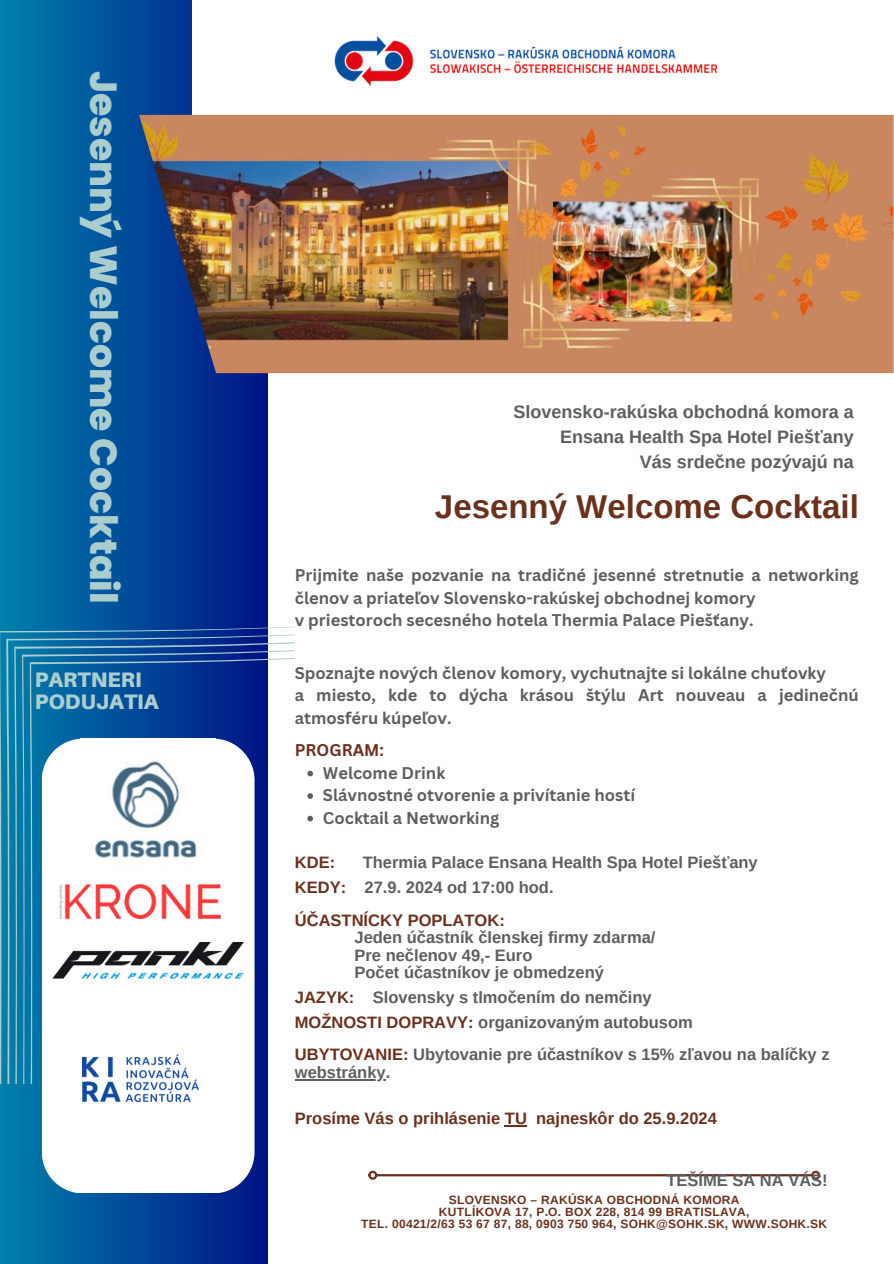
<style>
.page{position:relative;width:894px;height:1264px;background:#fff}
.page>*{position:absolute;margin:0;border:0;box-sizing:border-box;transform-origin:0 0}
.t1{font:800 37.8px "Poppins";color:#abcdcd}
.t2{font:700 33px "Arimo";color:#6b311c}
.t3{font:900 21px/22.5px "Aileron";color:#abcdcd}
.t4{font:700 18px/24.6px "Arimo";color:#5c5f60;text-align:right}
.t5{font:700 16.5px/22.5px "Canva Sans";color:#5c5f60}
.t6{font:700 16.5px/17.5px "Arimo";color:#5c5f60}
.t7{font:700 16.5px "Arimo";color:#6b311c}
.t8{font:700 16.5px "Canva Sans";color:#6b311c}
.t9{font:700 12px "Arimo";letter-spacing:.025em;color:#6b311c}
.s1{color:#6b311c}
</style>
<div class="page">
<div style="left:0;top:0;width:267px;height:1263px;background:linear-gradient(to right,#0080ac,#011385)"></div>
<div style="left:192px;top:0;width:197px;height:173px;background:#fff"></div>
<hr style="left:376px;top:1174px;width:435px;height:2px;background:#6b311c">
<div style="left:368px;top:1170px;width:9px;height:9px;border:2px solid #6b311c;border-radius:50%"></div>
<div style="left:811px;top:1170px;width:9px;height:9px;border:2px solid #6b311c;border-radius:50%"></div>
<img style="left:139px;top:115px;width:754px;height:258px">
<svg style="left:0;top:624px;width:294px;height:459px;background:#237bac"></svg>
<svg style="left:6px;top:632px;width:288px;height:451px;background:#257fad"></svg>
<svg style="left:14px;top:639px;width:280px;height:444px;background:#1e7bab"></svg>
<svg style="left:22px;top:645px;width:8px;height:438px;background:#1781ad"></svg>
<svg style="left:30px;top:644px;width:264px;height:439px"></svg>
<img style="left:334px;top:36px;width:384px;height:50px">
<svg style="left:42px;top:738px;width:212px;height:455px"></svg>
<img style="left:81px;top:738px;width:135px;height:146px">
<img style="left:59px;top:884px;width:161px;height:34px">
<img style="left:82px;top:1054px;width:116px;height:47px">
<svg style="left:307px;top:770px;width:6px;height:6px"></svg>
<svg style="left:307px;top:793px;width:6px;height:6px"></svg>
<svg style="left:307px;top:815px;width:6px;height:6px"></svg>
<img style="left:52px;top:942px;width:192px;height:36px">
<hr style="left:295px;top:1079px;width:90px;height:1px;background:#5c5f60">
<svg style="left:505px;top:1125px;width:22px;height:1px"></svg>
<p class="t1" style="left:130px;top:71px;width:534px;rotate:90deg">Jesenný Welcome Cocktail</p>
<p class="t3" style="left:35px;top:667px;width:125px">PARTNERI<br>PODUJATIA</p>
<p class="t4" style="left:513px;top:400px;width:341px">Slovensko-rakúska obchodná komora a<br>Ensana Health Spa Hotel Piešťany<br>Vás srdečne pozývajú na</p>
<h3 class="t2" style="left:435px;top:488px;width:425px">Jesenný Welcome Cocktail</h3>
<p class="t5" style="left:295px;top:563px;width:565px">Prijmite naše pozvanie na tradičné jesenné stretnutie a networking členov a priateľov Slovensko-rakúskej obchodnej komory<br>v priestoroch secesného hotela Thermia Palace Piešťany.</p>
<p class="t5" style="left:295px;top:661px;width:565px">Spoznajte nových členov komory, vychutnajte si lokálne chuťovky<br>a miesto, kde to dýcha krásou štýlu Art nouveau a jedinečnú atmosféru kúpeľov.</p>
<p class="t8" style="left:295px;top:738px;width:91px">PROGRAM:</p>
<p class="t5" style="left:323px;top:761px;width:313px">Welcome Drink<br>Slávnostné otvorenie a privítanie hostí<br>Cocktail a Networking</p>
<p class="t6" style="left:295px;top:850px;width:464px;line-height:25px;text-indent:68px">Thermia Palace Ensana Health Spa Hotel Piešťany<br><span class="s1">KEDY:</span> 27.9. 2024 od 17:00 hod.</p>
<p class="t7" style="left:295px;top:910px;width:211px">ÚČASTNÍCKY POPLATOK:</p>
<p class="t6" style="left:354px;top:928px;width:302px">Jeden účastník členskej firmy zdarma/<br>Pre nečlenov 49,- Euro<br>Počet účastníkov je obmedzený</p>
<p class="t6" style="left:295px;top:985px;width:399px;line-height:25px"><span class="s1">JAZYK:</span> Slovensky s tlmočením do nemčiny<br><span class="s1">MOŽNOSTI DOPRAVY:</span> organizovaným autobusom</p>
<p class="t6" style="left:295px;top:1045px;width:536px"><span class="s1">UBYTOVANIE:</span> Ubytovanie pre účastníkov s 15% zľavou na balíčky z webstránky.</p>
<p class="t7" style="left:295px;top:1109px;width:423px">Prosíme Vás o prihlásenie TU najneskôr do 25.9.2024</p>
<p class="t7" style="left:295px;top:853px;width:42px">KDE:</p>
<p class="t6" style="left:666px;top:1171px;width:163px">TEŠÍME SA NA VÁS!</p>
<p class="t9" style="left:449px;top:1193px;width:292px">SLOVENSKO – RAKÚSKA OBCHODNÁ KOMORA</p>
<p class="t9" style="left:439px;top:1205px;width:312px">KUTLÍKOVA 17, P.O. BOX 228, 814 99 BRATISLAVA,</p>
<p class="t9" style="left:361px;top:1217px;width:467px">TEL. 00421/2/63 53 67 87, 88, 0903 750 964, SOHK@SOHK.SK, WWW.SOHK.SK</p>
</div>
